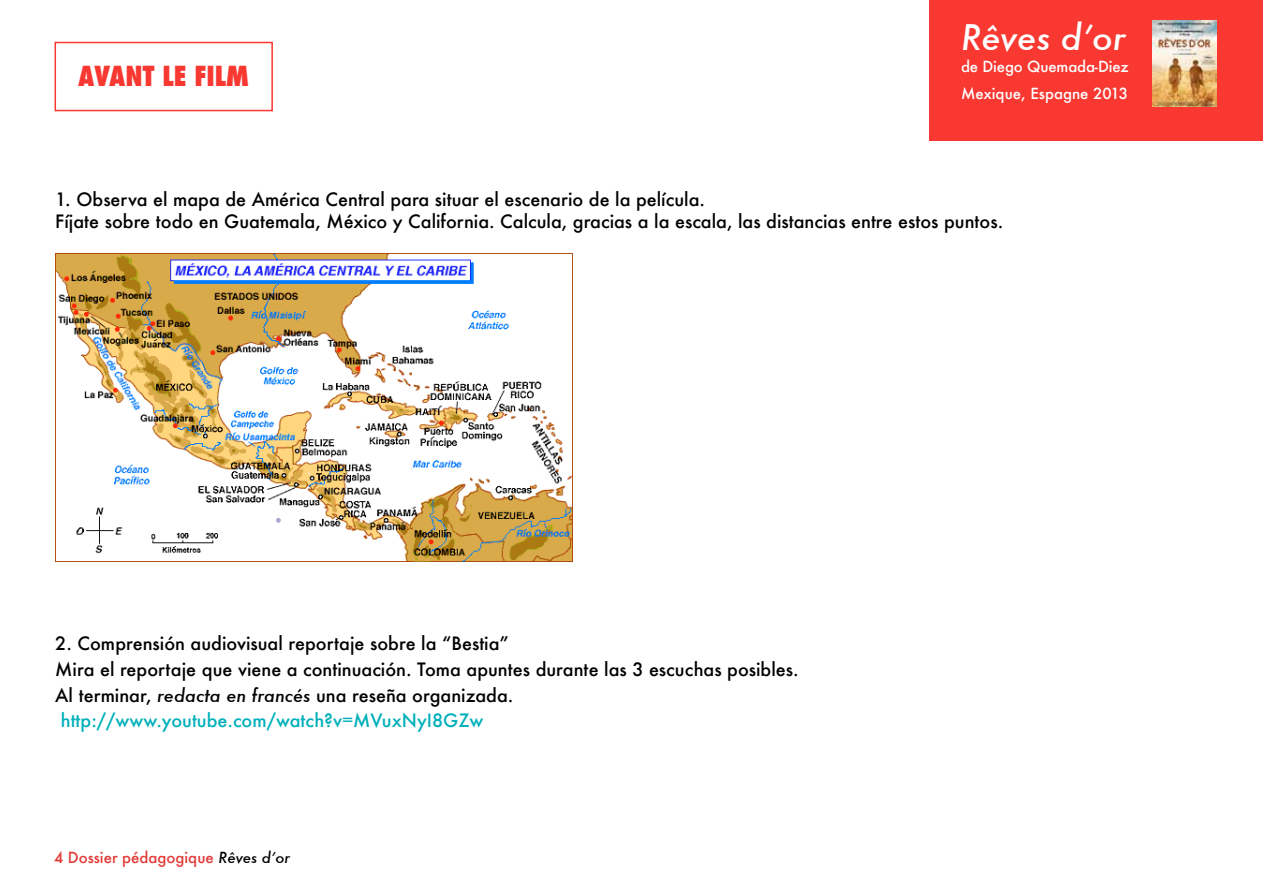
<style>
.page{position:relative;width:1263px;height:893px;background:#fff}
.page>*{position:absolute;margin:0;border:0;box-sizing:border-box;transform-origin:0 0}
.t1{font:italic 500 34.5px "Futura";color:#fff}
.t2{font:800 condensed 27px "Futura";color:#f83831}
.t3{font:500 18px/21.6px "Futura";color:#000}
.t4{font:500 18px "Futura";color:#00b0ba}
.t5{font:500 15px/27px "Futura";letter-spacing:-.01em;color:#fff}
.t6{font:500 15px "Futura";color:#e13b38}
.s1{font-style:italic}
.s2{font-style:italic;color:#000}
</style>
<div class="page">
<div style="left:929px;top:0;width:334px;height:140px;background:#f83831"></div>
<img style="left:1152px;top:20px;width:65px;height:87px">
<div style="left:55px;top:42px;width:218px;height:69px;background:#fff;border:2px solid #f83831"></div>
<img style="left:55px;top:253px;width:517px;height:308px">
<h2 class="t2" style="left:78px;top:58px;width:173px">AVANT LE FILM</h2>
<h1 class="t1" style="left:961px;top:13px;width:167px">Rêves d’or</h1>
<p class="t5" style="left:961px;top:53px;width:169px">de Diego Quemada-Diez<br>Mexique, Espagne 2013</p>
<p class="t3" style="left:55px;top:188px;width:949px">1. Observa el mapa de América Central para situar el escenario de la película.<br>Fíjate sobre todo en Guatemala, México y California. Calcula, gracias a la escala, las distancias entre estos puntos.</p>
<p class="t3" style="left:55px;top:632px;width:455px">2. Comprensión audiovisual reportaje sobre la “Bestia”</p>
<p class="t3" style="left:55px;top:658px;width:745px">Mira el reportaje que viene a continuación. Toma apuntes durante las 3 escuchas posibles.</p>
<p class="t3" style="left:55px;top:684px;width:460px">Al terminar, <span class="s1">redacta en francés</span> una reseña organizada.</p>
<p class="t4" style="left:61px;top:708px;width:424px">http://www.youtube.com/watch?v=MVuxNyI8GZw</p>
<p class="t6" style="left:54px;top:847px;width:238px">4 Dossier pédagogique <span class="s2">Rêves d’or</span></p>
</div>
